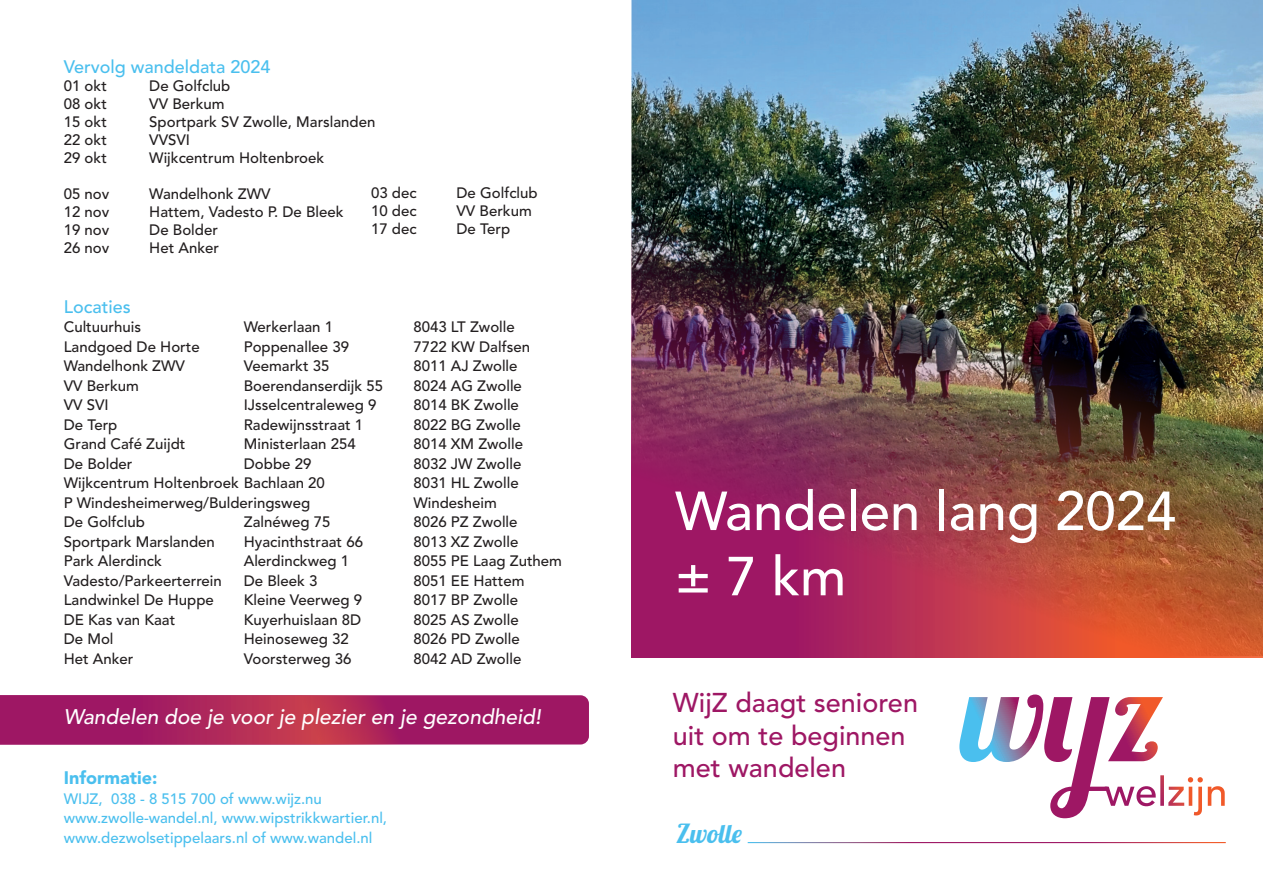
<style>
.page{position:relative;width:1263px;height:893px;background:#fff}
.page>*{position:absolute;margin:0;border:0;box-sizing:border-box;transform-origin:0 0}
.t1{font:500 54.3px/65.2px "Avenir LT Std";color:#fff}
.t2{font:500 27px/32.4px "Avenir LT Std";color:#9e1764}
.t3{font:25.95px "Lobster 1.4";color:#4abfee}
.t4{font:italic 500 21px "Avenir LT Std";color:#fff}
.t5{font:500 18px "Avenir LT Std";color:#4abfee}
.t6{font:900 18px "Avenir LT Std";color:#4abfee}
.t7{font:500 15px "Avenir LT Std";color:#231f20}
.t8{font:500 15px/19.5px "Avenir LT Std";color:#4abfee}
</style>
<div class="page">
<img style="left:631px;top:0;width:632px;height:15px">
<img style="left:631px;top:15px;width:632px;height:642px">
<svg style="left:959px;top:694px;width:266px;height:124px"></svg>
<svg style="left:0;top:695px;width:589px;height:49px;background:#a7205e"></svg>
<p class="t5" style="left:64px;top:56px;width:208px">Vervolg wandeldata 2024</p>
<p class="t7" style="left:64px;top:77px;width:45px">01 okt</p>
<p class="t7" style="left:149px;top:77px;width:83px">De Golfclub</p>
<p class="t7" style="left:64px;top:95px;width:45px">08 okt</p>
<p class="t7" style="left:149px;top:95px;width:77px">VV Berkum</p>
<p class="t7" style="left:64px;top:113px;width:45px">15 okt</p>
<p class="t7" style="left:149px;top:113px;width:228px">Sportpark SV Zwolle, Marslanden</p>
<p class="t7" style="left:64px;top:131px;width:45px">22 okt</p>
<p class="t7" style="left:149px;top:131px;width:42px">VVSVI</p>
<p class="t7" style="left:64px;top:149px;width:45px">29 okt</p>
<p class="t7" style="left:149px;top:149px;width:177px">Wijkcentrum Holtenbroek</p>
<p class="t7" style="left:64px;top:185px;width:47px">05 nov</p>
<p class="t7" style="left:149px;top:185px;width:123px">Wandelhonk ZWV</p>
<p class="t7" style="left:64px;top:203px;width:47px">12 nov</p>
<p class="t7" style="left:149px;top:203px;width:196px">Hattem, Vadesto P. De Bleek</p>
<p class="t7" style="left:64px;top:221px;width:47px">19 nov</p>
<p class="t7" style="left:149px;top:221px;width:70px">De Bolder</p>
<p class="t7" style="left:64px;top:239px;width:47px">26 nov</p>
<p class="t7" style="left:149px;top:239px;width:71px">Het Anker</p>
<p class="t7" style="left:371px;top:184px;width:47px">03 dec</p>
<p class="t7" style="left:456px;top:184px;width:83px">De Golfclub</p>
<p class="t7" style="left:371px;top:202px;width:47px">10 dec</p>
<p class="t7" style="left:456px;top:202px;width:77px">VV Berkum</p>
<p class="t7" style="left:371px;top:220px;width:47px">17 dec</p>
<p class="t7" style="left:456px;top:220px;width:55px">De Terp</p>
<p class="t5" style="left:64px;top:296px;width:69px">Locaties</p>
<p class="t7" style="left:64px;top:318px;width:79px">Cultuurhuis</p>
<p class="t7" style="left:244px;top:318px;width:91px">Werkerlaan 1</p>
<p class="t7" style="left:413px;top:318px;width:103px">8043 LT Zwolle</p>
<p class="t7" style="left:64px;top:338px;width:137px">Landgoed De Horte</p>
<p class="t7" style="left:244px;top:338px;width:107px">Poppenallee 39</p>
<p class="t7" style="left:413px;top:338px;width:118px">7722 KW Dalfsen</p>
<p class="t7" style="left:64px;top:357px;width:123px">Wandelhonk ZWV</p>
<p class="t7" style="left:244px;top:357px;width:87px">Veemarkt 35</p>
<p class="t7" style="left:413px;top:357px;width:106px">8011 AJ Zwolle</p>
<p class="t7" style="left:64px;top:377px;width:77px">VV Berkum</p>
<p class="t7" style="left:244px;top:377px;width:141px">Boerendanserdijk 55</p>
<p class="t7" style="left:413px;top:377px;width:110px">8024 AG Zwolle</p>
<p class="t7" style="left:64px;top:396px;width:47px">VV SVI</p>
<p class="t7" style="left:244px;top:396px;width:134px">IJsselcentraleweg 9</p>
<p class="t7" style="left:413px;top:396px;width:107px">8014 BK Zwolle</p>
<p class="t7" style="left:64px;top:416px;width:55px">De Terp</p>
<p class="t7" style="left:244px;top:416px;width:121px">Radewijnsstraat 1</p>
<p class="t7" style="left:413px;top:416px;width:109px">8022 BG Zwolle</p>
<p class="t7" style="left:64px;top:435px;width:123px">Grand Café Zuijdt</p>
<p class="t7" style="left:244px;top:435px;width:113px">Ministerlaan 254</p>
<p class="t7" style="left:413px;top:435px;width:111px">8014 XM Zwolle</p>
<p class="t7" style="left:64px;top:455px;width:70px">De Bolder</p>
<p class="t7" style="left:244px;top:455px;width:69px">Dobbe 29</p>
<p class="t7" style="left:413px;top:455px;width:110px">8032 JW Zwolle</p>
<p class="t7" style="left:64px;top:474px;width:263px">Wijkcentrum Holtenbroek Bachlaan 20</p>
<p class="t7" style="left:413px;top:474px;width:107px">8031 HL Zwolle</p>
<p class="t7" style="left:64px;top:494px;width:248px">P Windesheimerweg/Bulderingsweg</p>
<p class="t7" style="left:413px;top:494px;width:85px">Windesheim</p>
<p class="t7" style="left:64px;top:513px;width:83px">De Golfclub</p>
<p class="t7" style="left:244px;top:513px;width:88px">Zalnéweg 75</p>
<p class="t7" style="left:413px;top:513px;width:106px">8026 PZ Zwolle</p>
<p class="t7" style="left:64px;top:533px;width:153px">Sportpark Marslanden</p>
<p class="t7" style="left:244px;top:533px;width:121px">Hyacinthstraat 66</p>
<p class="t7" style="left:413px;top:533px;width:107px">8013 XZ Zwolle</p>
<p class="t7" style="left:64px;top:552px;width:100px">Park Alerdinck</p>
<p class="t7" style="left:244px;top:552px;width:107px">Alerdinckweg 1</p>
<p class="t7" style="left:413px;top:552px;width:150px">8055 PE Laag Zuthem</p>
<p class="t7" style="left:64px;top:572px;width:160px">Vadesto/Parkeerterrein</p>
<p class="t7" style="left:244px;top:572px;width:75px">De Bleek 3</p>
<p class="t7" style="left:413px;top:572px;width:113px">8051 EE Hattem</p>
<p class="t7" style="left:64px;top:591px;width:152px">Landwinkel De Huppe</p>
<p class="t7" style="left:244px;top:591px;width:120px">Kleine Veerweg 9</p>
<p class="t7" style="left:413px;top:591px;width:106px">8017 BP Zwolle</p>
<p class="t7" style="left:64px;top:611px;width:113px">DE Kas van Kaat</p>
<p class="t7" style="left:244px;top:611px;width:119px">Kuyerhuislaan 8D</p>
<p class="t7" style="left:413px;top:611px;width:107px">8025 AS Zwolle</p>
<p class="t7" style="left:64px;top:630px;width:51px">De Mol</p>
<p class="t7" style="left:244px;top:630px;width:107px">Heinoseweg 32</p>
<p class="t7" style="left:413px;top:630px;width:108px">8026 PD Zwolle</p>
<p class="t7" style="left:64px;top:650px;width:71px">Het Anker</p>
<p class="t7" style="left:244px;top:650px;width:109px">Voorsterweg 36</p>
<p class="t7" style="left:413px;top:650px;width:110px">8042 AD Zwolle</p>
<h3 class="t4" style="left:64px;top:705px;width:479px">Wandelen doe je voor je plezier en je gezondheid!</h3>
<p class="t6" style="left:64px;top:767px;width:95px">Informatie:</p>
<p class="t8" style="left:64px;top:789px;width:325px">WIJZ, 038 - 8 515 700 of www.wijz.nu www.zwolle-wandel.nl, www.wipstrikkwartier.nl, www.dezwolsetippelaars.nl of www.wandel.nl</p>
<h1 class="t1" style="left:675px;top:480px;width:502px">Wandelen lang 2024 ± 7 km</h1>
<h2 class="t2" style="left:673px;top:687px;width:247px">WijZ daagt senioren uit om te beginnen met wandelen</h2>
<h3 class="t3" style="left:676px;top:817px;width:67px">Zwolle</h3>
</div>
